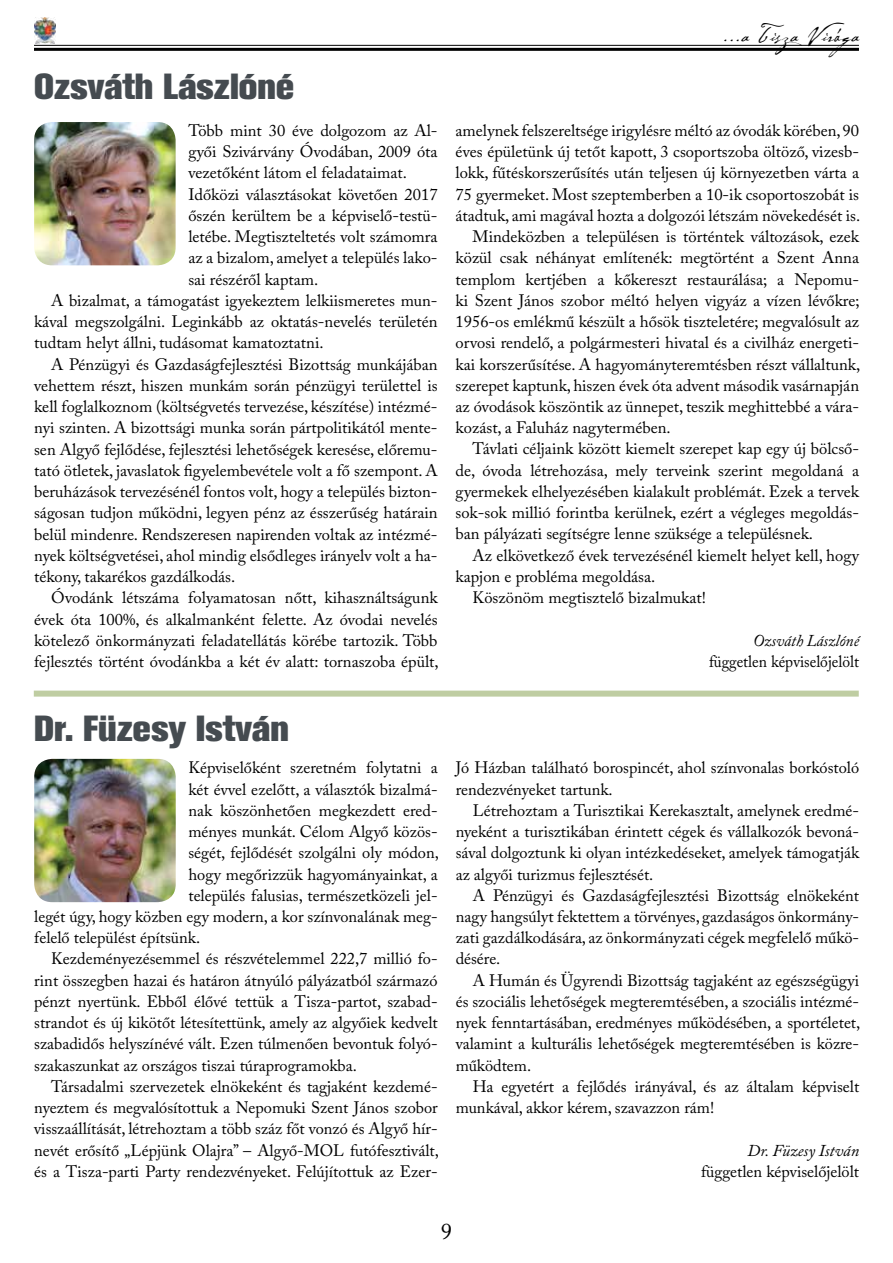
<style>
.page{position:relative;width:893px;height:1263px;background:#fff}
.page>*{position:absolute;margin:0;border:0;box-sizing:border-box;transform-origin:0 0}
.t1{font:800 36px "Akzidenz Grotesk Pro";color:#454b50}
.t2{font:24px "Cezanne";letter-spacing:.04em;color:#000}
.t3{font:22.5px "Adobe Caslon Pro";color:#000}
.t4{font:16.5px/21.3px "Adobe Caslon Pro";color:#000;text-align:justify}
.t5{font:16.5px "Adobe Caslon Pro";color:#000;scale:.94 1}
.t6{font:italic 16.5px "Adobe Caslon Pro";color:#000;scale:.94 1}
.t7{font:italic 16.5px "Adobe Caslon Pro";color:#000}
</style>
<div class="page">
<hr style="left:34px;top:45px;width:825px;height:1px;background:#000">
<hr style="left:34px;top:48px;width:825px;height:3px;background:#000">
<img style="left:34px;top:17px;width:21px;height:26px">
<img style="left:34px;top:122px;width:142px;height:143px">
<div style="left:34px;top:691px;width:825px;height:6px;background:#bfcda2"></div>
<img style="left:34px;top:759px;width:142px;height:143px">
<h1 class="t1" style="left:34px;top:63px;width:261px">Ozsváth Lászlóné</h1>
<p class="t4" style="left:188px;top:120px;width:251px">Több mint 30 éve dolgozom az Al-</p>
<p class="t4" style="left:188px;top:141px;width:251px">győi Szivárvány Óvodában, 2009 óta</p>
<p class="t4" style="left:188px;top:162px;width:220px">vezetőként látom el feladataimat.</p>
<p class="t4" style="left:188px;top:183px;width:251px">Időközi választásokat követően 2017</p>
<p class="t4" style="left:188px;top:205px;width:251px">őszén kerültem be a képviselő-testü-</p>
<p class="t4" style="left:188px;top:226px;width:251px">letébe. Megtiszteltetés volt számomra</p>
<p class="t4" style="left:188px;top:247px;width:251px">az a bizalom, amelyet a település lako-</p>
<p class="t4" style="left:188px;top:268px;width:131px">sai részéről kaptam.</p>
<p class="t4" style="left:51px;top:290px;width:388px">A bizalmat, a támogatást igyekeztem lelkiismeretes mun-</p>
<p class="t4" style="left:34px;top:311px;width:405px">kával megszolgálni. Leginkább az oktatás-nevelés területén</p>
<p class="t4" style="left:34px;top:332px;width:291px">tudtam helyt állni, tudásomat kamatoztatni.</p>
<p class="t4" style="left:51px;top:353px;width:388px">A Pénzügyi és Gazdaságfejlesztési Bizottság munkájában</p>
<p class="t4" style="left:34px;top:374px;width:405px">vehettem részt, hiszen munkám során pénzügyi területtel is</p>
<p class="t4" style="left:34px;top:396px;width:405px">kell foglalkoznom (költségvetés tervezése, készítése) intézmé-</p>
<p class="t4" style="left:34px;top:417px;width:405px">nyi szinten. A bizottsági munka során pártpolitikától mente-</p>
<p class="t4" style="left:34px;top:438px;width:405px">sen Algyő fejlődése, fejlesztési lehetőségek keresése, előremu-</p>
<p class="t4" style="left:34px;top:459px;width:405px">tató ötletek, javaslatok figyelembevétele volt a fő szempont. A</p>
<p class="t4" style="left:34px;top:481px;width:405px">beruházások tervezésénél fontos volt, hogy a település bizton-</p>
<p class="t4" style="left:34px;top:502px;width:405px">ságosan tudjon működni, legyen pénz az ésszerűség határain</p>
<p class="t4" style="left:34px;top:523px;width:405px">belül mindenre. Rendszeresen napirenden voltak az intézmé-</p>
<p class="t4" style="left:34px;top:544px;width:405px">nyek költségvetései, ahol mindig elsődleges irányelv volt a ha-</p>
<p class="t4" style="left:34px;top:566px;width:203px">tékony, takarékos gazdálkodás.</p>
<p class="t4" style="left:51px;top:587px;width:388px">Óvodánk létszáma folyamatosan nőtt, kihasználtságunk</p>
<p class="t4" style="left:34px;top:608px;width:405px">évek óta 100%, és alkalmanként felette. Az óvodai nevelés</p>
<p class="t4" style="left:34px;top:629px;width:405px">kötelező önkormányzati feladatellátás körébe tartozik. Több</p>
<p class="t4" style="left:34px;top:651px;width:406px">fejlesztés történt óvodánkba a két év alatt: tornaszoba épült,</p>
<h2 class="t2" style="left:723px;top:19px;width:143px">...a Tisza Virága</h2>
<p class="t4" style="left:456px;top:120px;width:405px">amelynek felszereltsége irigylésre méltó az óvodák körében, 90</p>
<p class="t4" style="left:456px;top:141px;width:405px">éves épületünk új tetőt kapott, 3 csoportszoba öltöző, vizesb-</p>
<p class="t4" style="left:456px;top:162px;width:405px">lokk, fűtéskorszerűsítés után teljesen új környezetben várta a</p>
<p class="t4" style="left:456px;top:183px;width:405px">75 gyermeket. Most szeptemberben a 10-ik csoportoszobát is</p>
<p class="t4" style="left:456px;top:204px;width:406px">átadtuk, ami magával hozta a dolgozói létszám növekedését is.</p>
<p class="t4" style="left:473px;top:226px;width:388px">Mindeközben a településen is történtek változások, ezek</p>
<p class="t4" style="left:456px;top:247px;width:405px">közül csak néhányat említenék: megtörtént a Szent Anna</p>
<p class="t4" style="left:456px;top:268px;width:405px">templom kertjében a kőkereszt restaurálása; a Nepomu-</p>
<p class="t4" style="left:456px;top:289px;width:405px">ki Szent János szobor méltó helyen vigyáz a vízen lévőkre;</p>
<p class="t4" style="left:456px;top:311px;width:405px">1956-os emlékmű készült a hősök tiszteletére; megvalósult az</p>
<p class="t4" style="left:456px;top:332px;width:405px">orvosi rendelő, a polgármesteri hivatal és a civilház energeti-</p>
<p class="t4" style="left:456px;top:353px;width:406px">kai korszerűsítése. A hagyományteremtésben részt vállaltunk,</p>
<p class="t4" style="left:456px;top:374px;width:405px">szerepet kaptunk, hiszen évek óta advent második vasárnapján</p>
<p class="t4" style="left:456px;top:396px;width:405px">az óvodások köszöntik az ünnepet, teszik meghittebbé a vára-</p>
<p class="t4" style="left:456px;top:417px;width:217px">kozást, a Faluház nagytermében.</p>
<p class="t4" style="left:473px;top:438px;width:388px">Távlati céljaink között kiemelt szerepet kap egy új bölcső-</p>
<p class="t4" style="left:456px;top:459px;width:405px">de, óvoda létrehozása, mely terveink szerint megoldaná a</p>
<p class="t4" style="left:456px;top:481px;width:405px">gyermekek elhelyezésében kialakult problémát. Ezek a tervek</p>
<p class="t4" style="left:456px;top:502px;width:405px">sok-sok millió forintba kerülnek, ezért a végleges megoldás-</p>
<p class="t4" style="left:456px;top:523px;width:359px">ban pályázati segítségre lenne szüksége a településnek.</p>
<p class="t4" style="left:473px;top:544px;width:388px">Az elkövetkező évek tervezésénél kiemelt helyet kell, hogy</p>
<p class="t4" style="left:456px;top:565px;width:201px">kapjon e probléma megoldása.</p>
<p class="t4" style="left:473px;top:587px;width:235px">Köszönöm megtisztelő bizalmukat!</p>
<p class="t6" style="left:753px;top:630px;width:114px">Ozsváth Lászlóné</p>
<p class="t5" style="left:709px;top:652px;width:161px">független képviselőjelölt</p>
<h1 class="t1" style="left:34px;top:705px;width:256px">Dr. Füzesy István</h1>
<p class="t4" style="left:188px;top:757px;width:251px">Képviselőként szeretném folytatni a</p>
<p class="t4" style="left:188px;top:778px;width:251px">két évvel ezelőtt, a választók bizalmá-</p>
<p class="t4" style="left:188px;top:799px;width:251px">nak köszönhetően megkezdett ered-</p>
<p class="t4" style="left:188px;top:821px;width:251px">ményes munkát. Célom Algyő közös-</p>
<p class="t4" style="left:188px;top:842px;width:252px">ségét, fejlődését szolgálni oly módon,</p>
<p class="t4" style="left:188px;top:863px;width:251px">hogy megőrizzük hagyományainkat, a</p>
<p class="t4" style="left:188px;top:884px;width:251px">település falusias, természetközeli jel-</p>
<p class="t4" style="left:34px;top:906px;width:405px">legét úgy, hogy közben egy modern, a kor színvonalának meg-</p>
<p class="t4" style="left:34px;top:927px;width:167px">felelő települést építsünk.</p>
<p class="t4" style="left:51px;top:948px;width:388px">Kezdeményezésemmel és részvételemmel 222,7 millió fo-</p>
<p class="t4" style="left:34px;top:969px;width:405px">rint összegben hazai és határon átnyúló pályázatból származó</p>
<p class="t4" style="left:34px;top:990px;width:405px">pénzt nyertünk. Ebből élővé tettük a Tisza-partot, szabad-</p>
<p class="t4" style="left:34px;top:1012px;width:405px">strandot és új kikötőt létesítettünk, amely az algyőiek kedvelt</p>
<p class="t4" style="left:34px;top:1033px;width:405px">szabadidős helyszínévé vált. Ezen túlmenően bevontuk folyó-</p>
<p class="t4" style="left:34px;top:1054px;width:324px">szakaszunkat az országos tiszai túraprogramokba.</p>
<p class="t4" style="left:51px;top:1075px;width:388px">Társadalmi szervezetek elnökeként és tagjaként kezdemé-</p>
<p class="t4" style="left:34px;top:1097px;width:405px">nyeztem és megvalósítottuk a Nepomuki Szent János szobor</p>
<p class="t4" style="left:34px;top:1118px;width:405px">visszaállítását, létrehoztam a több száz főt vonzó és Algyő hír-</p>
<p class="t4" style="left:34px;top:1139px;width:406px">nevét erősítő „Lépjünk Olajra” – Algyő-MOL futófesztivált,</p>
<p class="t4" style="left:34px;top:1160px;width:405px">és a Tisza-parti Party rendezvényeket. Felújítottuk az Ezer-</p>
<p class="t4" style="left:456px;top:757px;width:405px">Jó Házban található borospincét, ahol színvonalas borkóstoló rendezvényeket tartunk.</p>
<p class="t4" style="left:456px;top:799px;width:405px;text-indent:17px">Létrehoztam a Turisztikai Kerekasztalt, amelynek eredmé&shy;nyeként a turisztikában érintett cégek és vállalkozók bevoná&shy;sával dolgoztunk ki olyan intézkedéseket, amelyek támogatják az algyői turizmus fejlesztését.</p>
<p class="t4" style="left:456px;top:884px;width:405px;text-indent:17px">A Pénzügyi és Gazdaságfejlesztési Bizottság elnökeként nagy hangsúlyt fektettem a törvényes, gazdaságos önkormány&shy;zati gazdálkodására, az önkormányzati cégek megfelelő műkö&shy;désére.</p>
<p class="t4" style="left:456px;top:969px;width:406px;text-indent:17px">A Humán és Ügyrendi Bizottság tagjaként az egészségügyi és szociális lehetőségek megteremtésében, a szociális intézmé&shy;nyek fenntartásában, eredményes működésében, a sportéletet, valamint a kulturális lehetőségek megteremtésében is közre&shy;működtem.</p>
<p class="t4" style="left:456px;top:1075px;width:405px;text-indent:17px">Ha egyetért a fejlődés irányával, és az általam képviselt munkával, akkor kérem, szavazzon rám!</p>
<p class="t7" style="left:747px;top:1140px;width:113px">Dr. Füzesy István</p>
<p class="t4" style="left:701px;top:1160px;width:159px">független képviselőjelölt</p>
<h3 class="t3" style="left:441px;top:1218px;width:13px">9</h3>
</div>
